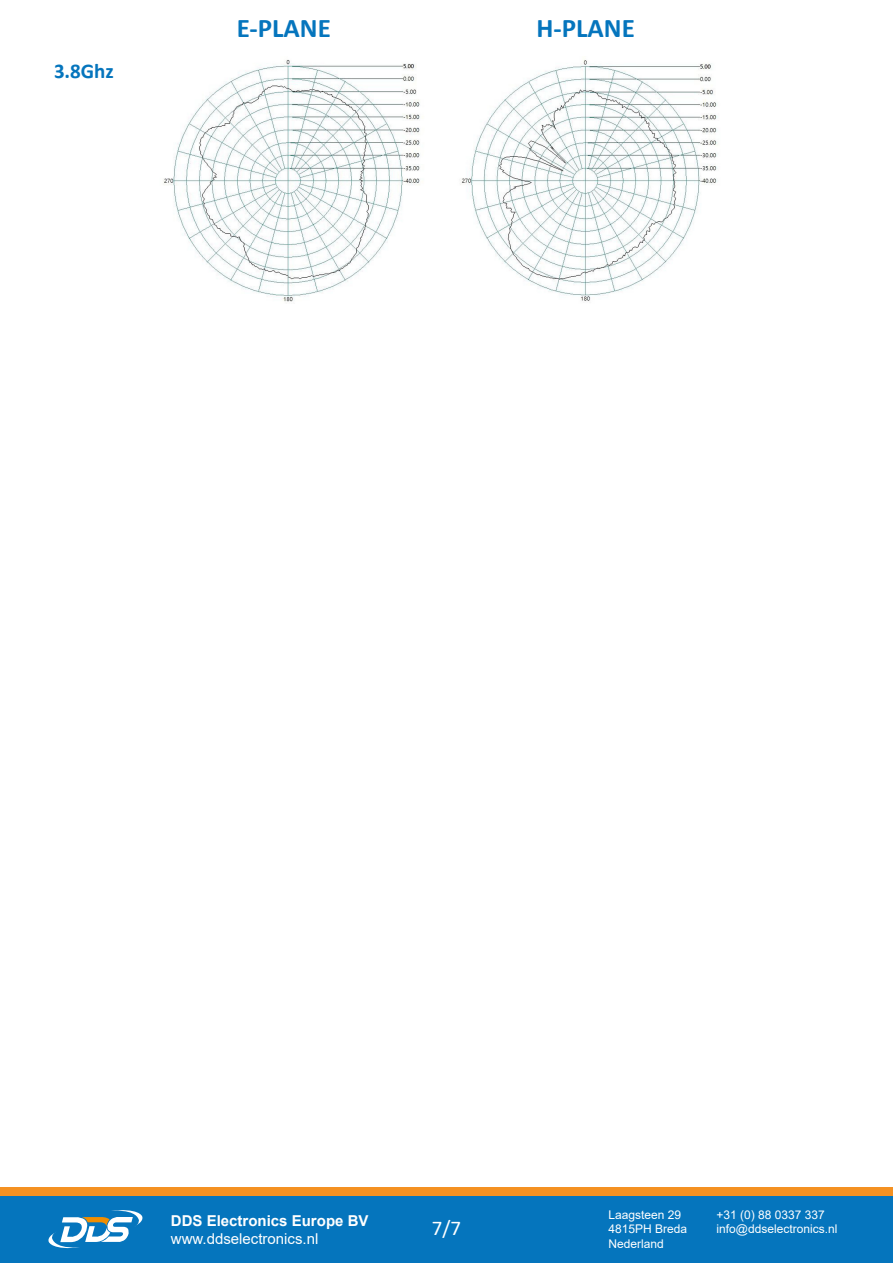
<style>
.page{position:relative;width:893px;height:1263px;background:#fff}
.page>*{position:absolute;margin:0;border:0;box-sizing:border-box;transform-origin:0 0}
.t1{font:700 27px "Calibri";color:#0575bd}
.t2{font:700 21px "Calibri";color:#0575bd}
.t3{font:21px "Calibri";color:#fff}
.t4{font:700 15px "Arial";color:#fff}
.t5{font:15px "Arial";color:#fff}
.t6{font:12px "Arial";color:#fff}
</style>
<div class="page">
<div style="left:0;top:1195px;width:893px;height:68px;background:#0575bd"></div>
<div style="left:0;top:1187px;width:893px;height:8px;background:#f49122"></div>
<svg style="left:48px;top:1210px;width:95px;height:39px"></svg>
<img style="left:163px;top:59px;width:554px;height:243px">
<p class="t2" style="left:54px;top:56px;width:61px">3.8Ghz</p>
<p class="t1" style="left:237px;top:9px;width:96px">E-PLANE</p>
<p class="t1" style="left:536px;top:9px;width:100px">H-PLANE</p>
<p class="t4" style="left:171px;top:1210px;width:199px">DDS Electronics Europe BV</p>
<p class="t5" style="left:171px;top:1228px;width:149px">www.ddselectronics.nl</p>
<h2 class="t3" style="left:432px;top:1213px;width:31px">7/7</h2>
<p class="t6" style="left:608px;top:1206px;width:74px">Laagsteen 29</p>
<p class="t6" style="left:716px;top:1206px;width:110px">+31 (0) 88 0337 337</p>
<p class="t6" style="left:608px;top:1221px;width:80px">4815PH Breda</p>
<p class="t6" style="left:716px;top:1221px;width:122px">info@ddselectronics.nl</p>
<p class="t6" style="left:608px;top:1235px;width:57px">Nederland</p>
</div>
